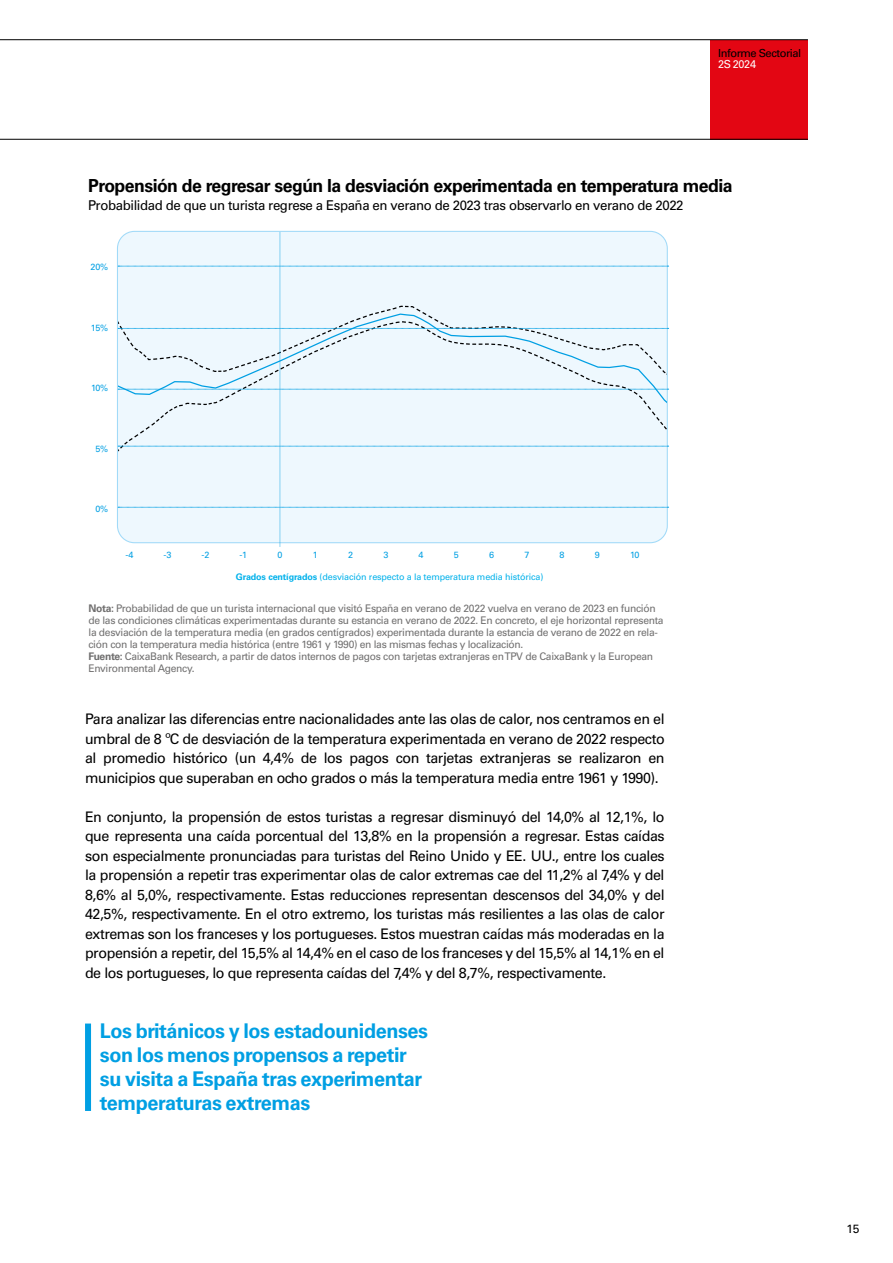
<style>
.page{position:relative;width:893px;height:1263px;background:#fff}
.page>*{position:absolute;margin:0;border:0;box-sizing:border-box;transform-origin:0 0}
.t1{font:700 20.25px/24px "Univers LT Std";letter-spacing:-.02em;color:#009fe3}
.t2{font:700 18px "Univers LT Std";letter-spacing:-.03em;color:#000}
.t3{font:14.55px/19.5px "Univers LT Std";letter-spacing:-.03em;color:#000;text-align:justify}
.t4{font:13.5px "Univers LT Std";letter-spacing:-.03em;color:#000}
.t5{font:12px "Univers LT Std";color:#000}
.t6{font:11.1px "Univers LT Std";letter-spacing:-.04em;color:#000}
.t7{font:11.1px "Univers LT Std";letter-spacing:-.03em;color:#fff}
.t8{font:10.5px/12px "Univers LT Std";letter-spacing:-.03em;color:#706f6f}
.t9{font:9px "Univers LT Std";letter-spacing:-.015em;color:#00b1eb}
.t10{font:9px "Univers LT Std";letter-spacing:-.065em;color:#009fe3}
.s1{font-weight:700}
</style>
<div class="page">
<div style="left:710px;top:40px;width:98px;height:100px;background:#e30613"></div>
<hr style="left:0;top:139px;width:808px;height:1px;background:#000">
<hr style="left:0;top:39px;width:808px;height:1px;background:#000">
<div style="left:85px;top:1023px;width:6px;height:88px;background:#009fe3"></div>
<div style="left:117px;top:231px;width:550px;height:312px;background:#eef8fe;border-radius:17px"></div>
<svg style="left:118px;top:266px;width:551px;height:1px"></svg>
<svg style="left:118px;top:305px;width:551px;height:149px"></svg>
<svg style="left:118px;top:507px;width:551px;height:1px"></svg>
<hr style="left:279px;top:232px;width:2px;height:315px;background:#009fe3">
<p class="t6" style="left:718px;top:46px;width:85px">Informe Sectorial</p>
<p class="t7" style="left:718px;top:58px;width:39px">2S 2024</p>
<p class="t2" style="left:88px;top:175px;width:646px">Propensión de regresar según la desviación experimentada en temperatura media</p>
<p class="t4" style="left:88px;top:197px;width:597px">Probabilidad de que un turista regrese a España en verano de 2023 tras observarlo en verano de 2022</p>
<p class="t10" style="left:91px;top:262px;width:19px">20%</p>
<p class="t10" style="left:91px;top:322px;width:19px">15%</p>
<p class="t10" style="left:91px;top:383px;width:18px">10%</p>
<p class="t10" style="left:95px;top:443px;width:14px">5%</p>
<p class="t10" style="left:95px;top:504px;width:14px">0%</p>
<p class="t10" style="left:126px;top:550px;width:9px">-4</p>
<p class="t10" style="left:164px;top:550px;width:9px">-3</p>
<p class="t10" style="left:202px;top:550px;width:9px">-2</p>
<p class="t10" style="left:240px;top:550px;width:9px">-1</p>
<p class="t10" style="left:278px;top:550px;width:7px">0</p>
<p class="t10" style="left:313px;top:550px;width:7px">1</p>
<p class="t10" style="left:348px;top:550px;width:7px">2</p>
<p class="t10" style="left:383px;top:550px;width:7px">3</p>
<p class="t10" style="left:419px;top:550px;width:7px">4</p>
<p class="t10" style="left:454px;top:550px;width:7px">5</p>
<p class="t10" style="left:489px;top:550px;width:7px">6</p>
<p class="t10" style="left:524px;top:550px;width:7px">7</p>
<p class="t10" style="left:560px;top:550px;width:7px">8</p>
<p class="t10" style="left:595px;top:550px;width:7px">9</p>
<p class="t10" style="left:630px;top:550px;width:11px">10</p>
<p class="t9" style="left:236px;top:571px;width:309px"><span class="s1">Grados centígrados</span> (desviación respecto a la temperatura media histórica)</p>
<p class="t8" style="left:88px;top:602px;width:577px"><span class="s1">Nota:</span> Probabilidad de que un turista internacional que visitó España en verano de 2022 vuelva en verano de 2023 en función de las condiciones climáticas experimentadas durante su estancia en verano de 2022. En concreto, el eje horizontal representa la desviación de la temperatura media (en grados centígrados) experimentada durante la estancia de verano de 2022 en rela&shy;ción con la temperatura media histórica (entre 1961 y 1990) en las mismas fechas y localización.<br><span class="s1">Fuente:</span> CaixaBank Research, a partir de datos internos de pagos con tarjetas extranjeras en TPV de CaixaBank y la European Environmental Agency.</p>
<p class="t3" style="left:85px;top:709px;width:581px">Para analizar las diferencias entre nacionalidades ante las olas de calor, nos centramos en el umbral de 8 ºC de desviación de la temperatura experimentada en verano de 2022 respecto al promedio histórico (un 4,4% de los pagos con tarjetas extranjeras se realizaron en municipios que superaban en ocho grados o más la temperatura media entre 1961 y 1990).</p>
<p class="t3" style="left:85px;top:807px;width:581px">En conjunto, la propensión de estos turistas a regresar disminuyó del 14,0% al 12,1%, lo que representa una caída porcentual del 13,8% en la propensión a regresar. Estas caídas son especialmente pronunciadas para turistas del Reino Unido y EE. UU., entre los cuales la propensión a repetir tras experimentar olas de calor extremas cae del 11,2% al 7,4% y del 8,6% al 5,0%, respectivamente. Estas reducciones representan descensos del 34,0% y del 42,5%, respectivamente. En el otro extremo, los turistas más resilientes a las olas de calor extremas son los franceses y los portugueses. Estos muestran caídas más moderadas en la propensión a repetir, del 15,5% al 14,4% en el caso de los franceses y del 15,5% al 14,1% en el de los portugueses, lo que representa caídas del 7,4% y del 8,7%, respectivamente.</p>
<h1 class="t1" style="left:100px;top:1019px;width:330px">Los británicos y los estadounidenses son los menos propensos a repetir su visita a España tras experimentar temperaturas extremas</h1>
<p class="t5" style="left:846px;top:1221px;width:15px">15</p>
</div>
